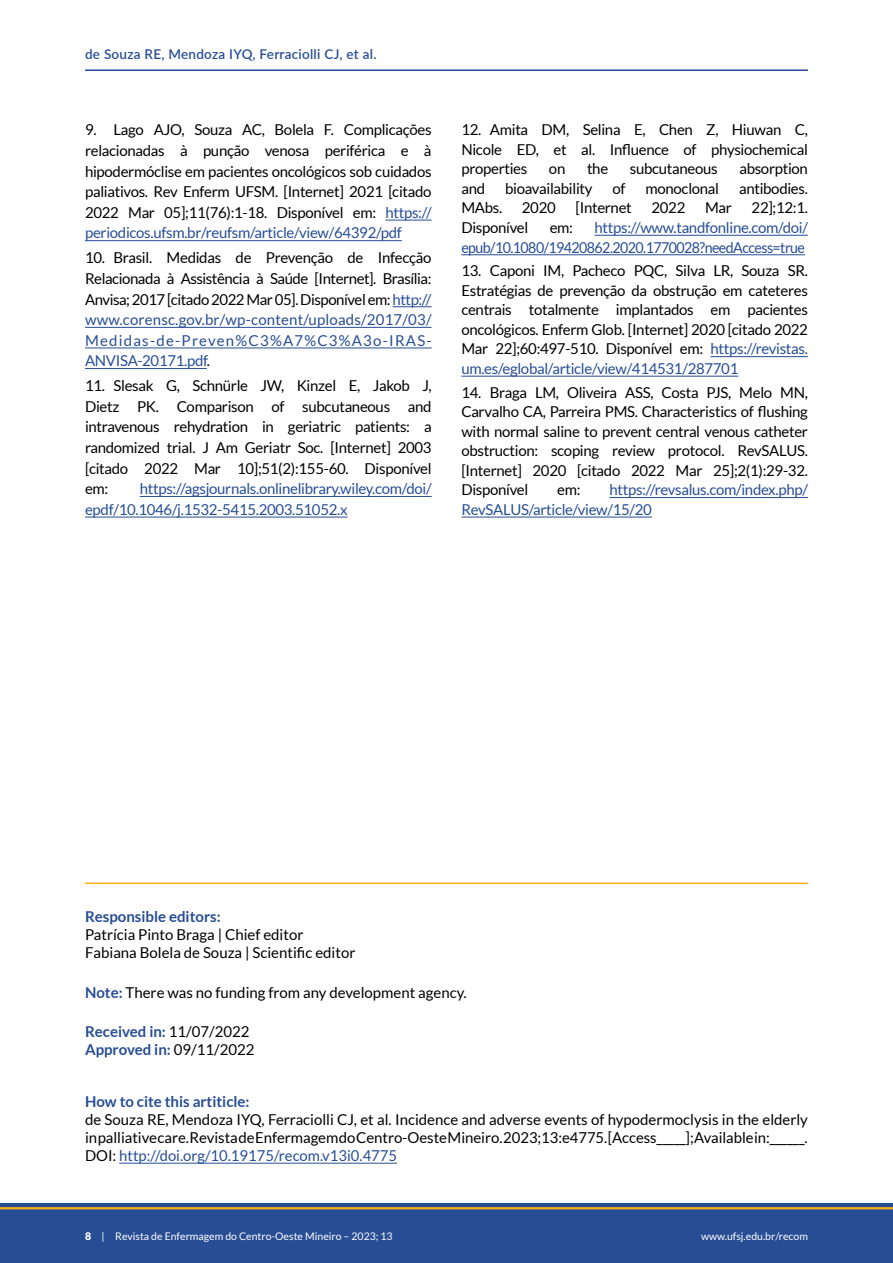
<style>
.page{position:relative;width:893px;height:1263px;background:#fff}
.page>*{position:absolute;margin:0;border:0;box-sizing:border-box;transform-origin:0 0}
.t1{font:15px/20.5px "Lato";letter-spacing:-.02em;color:#000;text-align:justify}
.t2{font:15px/20.5px "Lato";letter-spacing:-.02em;color:#274d95}
.t3{font:15px/18px "Lato";color:#000}
.t4{font:700 15px/18px "Lato";color:#274d95}
.t5{font:15px/19.5px "Lato";letter-spacing:-.04em;color:#274d95;text-align:right}
.t6{font:600 13.5px "Lato";letter-spacing:.02em;color:#274d95}
.t7{font:10.5px "Lato";color:#fff}
.s1{color:#274d95}
.s2{font-weight:700;color:#274d95}
.s3{font-weight:400;color:#000}
.s4{font-weight:900}
</style>
<div class="page">
<div style="left:0;top:1203px;width:893px;height:60px;background:#274d95"></div>
<hr style="left:0;top:1207px;width:893px;height:2px;background:#ffb011">
<hr style="left:85px;top:69px;width:723px;height:2px;background:#274d95">
<hr style="left:385px;top:220px;width:47px;height:1px;background:#274d95">
<hr style="left:85px;top:240px;width:317px;height:1px;background:#274d95">
<hr style="left:393px;top:306px;width:39px;height:1px;background:#274d95">
<hr style="left:85px;top:327px;width:347px;height:1px;background:#274d95">
<hr style="left:85px;top:348px;width:347px;height:1px;background:#274d95">
<hr style="left:85px;top:368px;width:122px;height:1px;background:#274d95">
<hr style="left:140px;top:496px;width:292px;height:1px;background:#274d95">
<hr style="left:85px;top:517px;width:263px;height:1px;background:#274d95">
<hr style="left:594px;top:235px;width:214px;height:1px;background:#274d95">
<hr style="left:461px;top:254px;width:344px;height:1px;background:#274d95">
<hr style="left:710px;top:356px;width:98px;height:1px;background:#274d95">
<hr style="left:461px;top:376px;width:277px;height:1px;background:#274d95">
<hr style="left:609px;top:497px;width:199px;height:1px;background:#274d95">
<hr style="left:461px;top:517px;width:191px;height:1px;background:#274d95">
<hr style="left:85px;top:882px;width:723px;height:2px;background:#ffb011">
<hr style="left:119px;top:1163px;width:278px;height:1px;background:#274d95">
<p class="t6" style="left:85px;top:44px;width:293px">de Souza RE, Mendoza IYQ, Ferraciolli CJ, et al.</p>
<p class="t1" style="left:85px;top:120px;width:348px">9. Lago AJO, Souza AC, Bolela F. Complicações relacionadas à punção venosa periférica e à hipodermóclise em pacientes oncológicos sob cuidados paliativos. Rev Enferm UFSM. [Internet] 2021 [citado 2022 Mar 05];11(76):1-18. Disponível em: <span class="s1">https:// periodicos.ufsm.br/reufsm/article/view/64392/pdf</span></p>
<p class="t1" style="left:85px;top:247px;width:348px">10. Brasil. Medidas de Prevenção de Infecção Relacionada à Assistência à Saúde [Internet]. Brasília:<br>Anvisa; 2017 [citado 2022 Mar 05]. Disponível em: <span class="s1">http:// www.corensc.gov.br/wp-content/uploads/2017/03/ Medidas-de-Preven%C3%A7%C3%A3o-IRAS-ANVISA-20171.pdf</span>.</p>
<p class="t1" style="left:85px;top:375px;width:348px">11. Slesak G, Schnürle JW, Kinzel E, Jakob J, Dietz PK. Comparison of subcutaneous and intravenous rehydration in geriatric patients: a randomized trial. J Am Geriatr Soc. [Internet] 2003 [citado 2022 Mar 10];51(2):155-60. Disponível em:</p>
<p class="t2" style="left:85px;top:478px;width:348px;text-indent:55px">https://agsjournals.onlinelibrary.wiley.com/doi/ epdf/10.1046/j.1532-5415.2003.51052.x</p>
<p class="t1" style="left:461px;top:120px;width:348px;line-height:19.5px">12. Amita DM, Selina E, Chen Z, Hiuwan C, Nicole ED, et al. Influence of physiochemical properties</p>
<p class="t1" style="left:549px;top:159px;width:18px">on</p>
<p class="t1" style="left:587px;top:159px;width:23px">the</p>
<p class="t1" style="left:630px;top:159px;width:89px">subcutaneous</p>
<p class="t1" style="left:739px;top:159px;width:70px">absorption</p>
<p class="t1" style="left:461px;top:178px;width:25px">and</p>
<p class="t1" style="left:505px;top:178px;width:89px">bioavailability</p>
<p class="t1" style="left:612px;top:178px;width:15px">of</p>
<p class="t1" style="left:645px;top:178px;width:75px">monoclonal</p>
<p class="t1" style="left:739px;top:178px;width:70px">antibodies.</p>
<p class="t1" style="left:461px;top:198px;width:42px">MAbs.</p>
<p class="t1" style="left:522px;top:198px;width:35px">2020</p>
<p class="t1" style="left:575px;top:198px;width:58px">[Internet</p>
<p class="t1" style="left:651px;top:198px;width:35px">2022</p>
<p class="t1" style="left:705px;top:198px;width:28px">Mar</p>
<p class="t1" style="left:752px;top:198px;width:58px">22];12:1.</p>
<p class="t1" style="left:461px;top:217px;width:68px">Disponível</p>
<p class="t1" style="left:550px;top:217px;width:25px">em:</p>
<p class="t5" style="left:461px;top:218px;width:348px">https://www.tandfonline.com/doi/ epub/10.1080/19420862.2020.1770028?needAccess=true</p>
<p class="t1" style="left:461px;top:261px;width:348px;line-height:19.5px">13. Caponi IM, Pacheco PQC, Silva LR, Souza SR.<br>Estratégias de prevenção da obstrução em cateteres centrais totalmente implantados em pacientes oncológicos. Enferm Glob. [Internet] 2020 [citado 2022<br>Mar 22];60:497-510. Disponível em: <span class="s1">https://revistas. um.es/eglobal/article/view/414531/287701</span></p>
<p class="t1" style="left:461px;top:382px;width:348px;line-height:19.5px">14. Braga LM, Oliveira ASS, Costa PJS, Melo MN, Carvalho CA, Parreira PMS. Characteristics of flushing with normal saline to prevent central venous catheter obstruction: scoping review protocol. RevSALUS. [Internet] 2020 [citado 2022 Mar 25];2(1):29-32.<br>Disponível</p>
<p class="t2" style="left:461px;top:480px;width:348px;line-height:19.5px;text-indent:148px">https://revsalus.com/index.php/<br>RevSALUS/article/view/15/20</p>
<p class="t1" style="left:557px;top:479px;width:25px">em:</p>
<p class="t4" style="left:85px;top:908px;width:137px">Responsible editors:</p>
<p class="t3" style="left:85px;top:926px;width:272px">Patrícia Pinto Braga | Chief editor<br>Fabiana Bolela de Souza | Scientific editor</p>
<p class="t3" style="left:85px;top:983px;width:383px"><span class="s2">Note:</span> There was no funding from any development agency.</p>
<p class="t4" style="left:85px;top:1022px;width:171px">Received in: <span class="s3">11/07/2022<br></span>Approved in: <span class="s3">09/11/2022</span></p>
<p class="t4" style="left:85px;top:1092px;width:166px">How to cite this artiticle:</p>
<p class="t1" style="left:85px;top:1110px;width:724px;line-height:18px">de Souza RE, Mendoza IYQ, Ferraciolli CJ, et al. Incidence and adverse events of hypodermoclysis in the elderly in palliative care. Revista de Enfermagem do Centro-Oeste Mineiro. 2023;13:e4775. [Access_____]; Available in:______.<br>DOI: <span class="s1">http://doi.org/10.19175/recom.v13i0.4775</span></p>
<p class="t7" style="left:85px;top:1230px;width:309px"><span class="s4">8</span> | Revista de Enfermagem do Centro-Oeste Mineiro – 2023; 13</p>
<p class="t7" style="left:701px;top:1230px;width:108px">www.ufsj.edu.br/recom</p>
</div>
